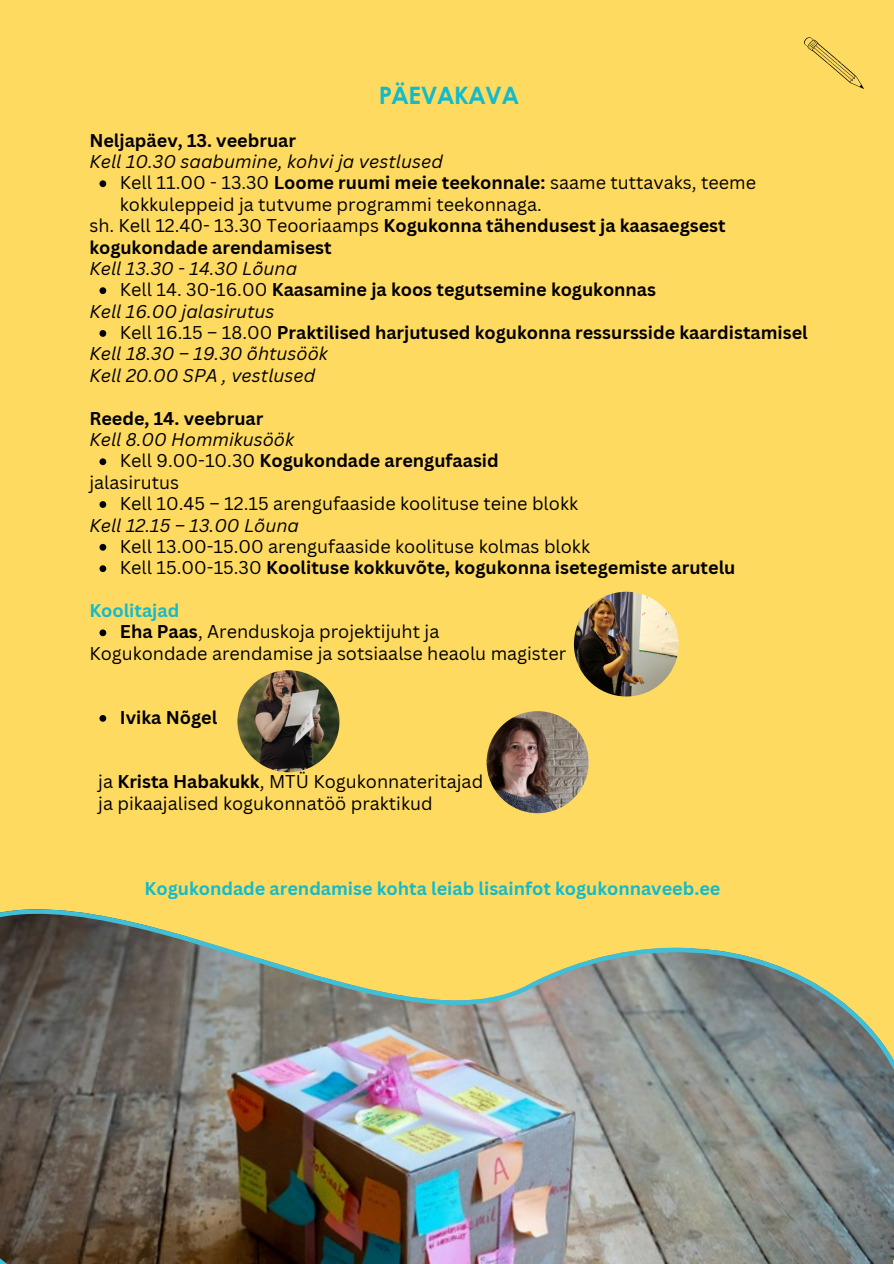
<style>
.page{position:relative;width:894px;height:1264px;background:#fff}
.page>*{position:absolute;margin:0;border:0;box-sizing:border-box;transform-origin:0 0}
.t1{font:700 24px "Century Gothic";color:#1bc}
.t2{font:18px/21.3px "Canva Sans";color:#000}
.t3{font:700 18px/21.3px "Canva Sans";color:#000}
.t4{font:italic 18px "Canva Sans";color:#000}
.t5{font:700 18px "Canva Sans";color:#1bc}
.s1{font-weight:700}
.s2{font-weight:400}
</style>
<div class="page">
<div style="left:0;top:0;width:893px;height:1263px;background:#ffda60"></div>
<svg style="left:99px;top:180px;width:7px;height:7px"></svg>
<svg style="left:99px;top:287px;width:7px;height:7px"></svg>
<svg style="left:99px;top:330px;width:7px;height:7px"></svg>
<svg style="left:99px;top:458px;width:7px;height:7px"></svg>
<svg style="left:99px;top:501px;width:7px;height:7px"></svg>
<svg style="left:99px;top:544px;width:7px;height:6px"></svg>
<svg style="left:99px;top:565px;width:7px;height:7px"></svg>
<svg style="left:99px;top:629px;width:7px;height:7px"></svg>
<svg style="left:99px;top:715px;width:7px;height:6px"></svg>
<img style="left:0;top:909px;width:893px;height:354px">
<img style="left:804px;top:37px;width:59px;height:52px">
<img style="left:573px;top:591px;width:105px;height:105px;border-radius:50%">
<img style="left:237px;top:670px;width:102px;height:102px;border-radius:50%">
<img style="left:486px;top:711px;width:102px;height:102px;border-radius:50%">
<p class="t1" style="left:378px;top:77px;width:141px">PÄEVAKAVA</p>
<h1 class="t3" style="left:89px;top:129px;width:208px">Neljapäev, 13. veebruar</h1>
<p class="t4" style="left:89px;top:149px;width:355px">Kell 10.30 saabumine, kohvi ja vestlused</p>
<p class="t2" style="left:120px;top:172px;width:637px">Kell 11.00 - 13.30 <span class="s1">Loome ruumi meie teekonnale:</span> saame tuttavaks, teeme kokkuleppeid ja tutvume programmi teekonnaga.</p>
<p class="t3" style="left:89px;top:214px;width:637px"><span class="s2">sh. Kell 12.40- 13.30 Teooriaamps</span> Kogukonna tähendusest ja kaasaegsest kogukondade arendamisest</p>
<p class="t4" style="left:89px;top:256px;width:209px">Kell 13.30 - 14.30 Lõuna</p>
<p class="t3" style="left:120px;top:279px;width:537px"><span class="s2">Kell 14. 30-16.00</span> Kaasamine ja koos tegutsemine kogukonnas</p>
<p class="t4" style="left:89px;top:298px;width:186px">Kell 16.00 jalasirutus</p>
<p class="t3" style="left:120px;top:321px;width:689px"><span class="s2">Kell 16.15 – 18.00</span> Praktilised harjutused kogukonna ressursside kaardistamisel</p>
<p class="t4" style="left:89px;top:341px;width:240px">Kell 18.30 – 19.30 õhtusöök</p>
<p class="t4" style="left:89px;top:362px;width:227px">Kell 20.00 SPA , vestlused</p>
<p class="t3" style="left:89px;top:407px;width:175px">Reede, 14. veebruar</p>
<p class="t4" style="left:89px;top:427px;width:206px">Kell 8.00 Hommikusöök</p>
<p class="t3" style="left:120px;top:450px;width:380px"><span class="s2">Kell 9.00-10.30</span> Kogukondade arengufaasid</p>
<p class="t2" style="left:89px;top:471px;width:91px">jalasirutus</p>
<p class="t2" style="left:120px;top:492px;width:459px">Kell 10.45 – 12.15 arengufaaside koolituse teine blokk</p>
<p class="t4" style="left:89px;top:512px;width:211px">Kell 12.15 – 13.00 Lõuna</p>
<p class="t2" style="left:120px;top:535px;width:471px">Kell 13.00-15.00 arengufaaside koolituse kolmas blokk</p>
<p class="t3" style="left:120px;top:556px;width:616px"><span class="s2">Kell 15.00-15.30</span> Koolituse kokkuvõte, kogukonna isetegemiste arutelu</p>
<p class="t5" style="left:89px;top:598px;width:91px">Koolitajad</p>
<h2 class="t2" style="left:120px;top:621px;width:321px"><span class="s1">Eha Paas</span>, Arenduskoja projektijuht ja</h2>
<p class="t2" style="left:89px;top:642px;width:478px">Kogukondade arendamise ja sotsiaalse heaolu magister</p>
<p class="t3" style="left:120px;top:706px;width:99px">Ivika Nõgel</p>
<p class="t2" style="left:98px;top:770px;width:386px">ja <span class="s1">Krista Habakukk</span>, MTÜ Kogukonnateritajad</p>
<p class="t2" style="left:98px;top:792px;width:336px">ja pikaajalised kogukonnatöö praktikud</p>
<p class="t5" style="left:144px;top:875px;width:577px">Kogukondade arendamise kohta leiab lisainfot kogukonnaveeb.ee</p>
</div>
